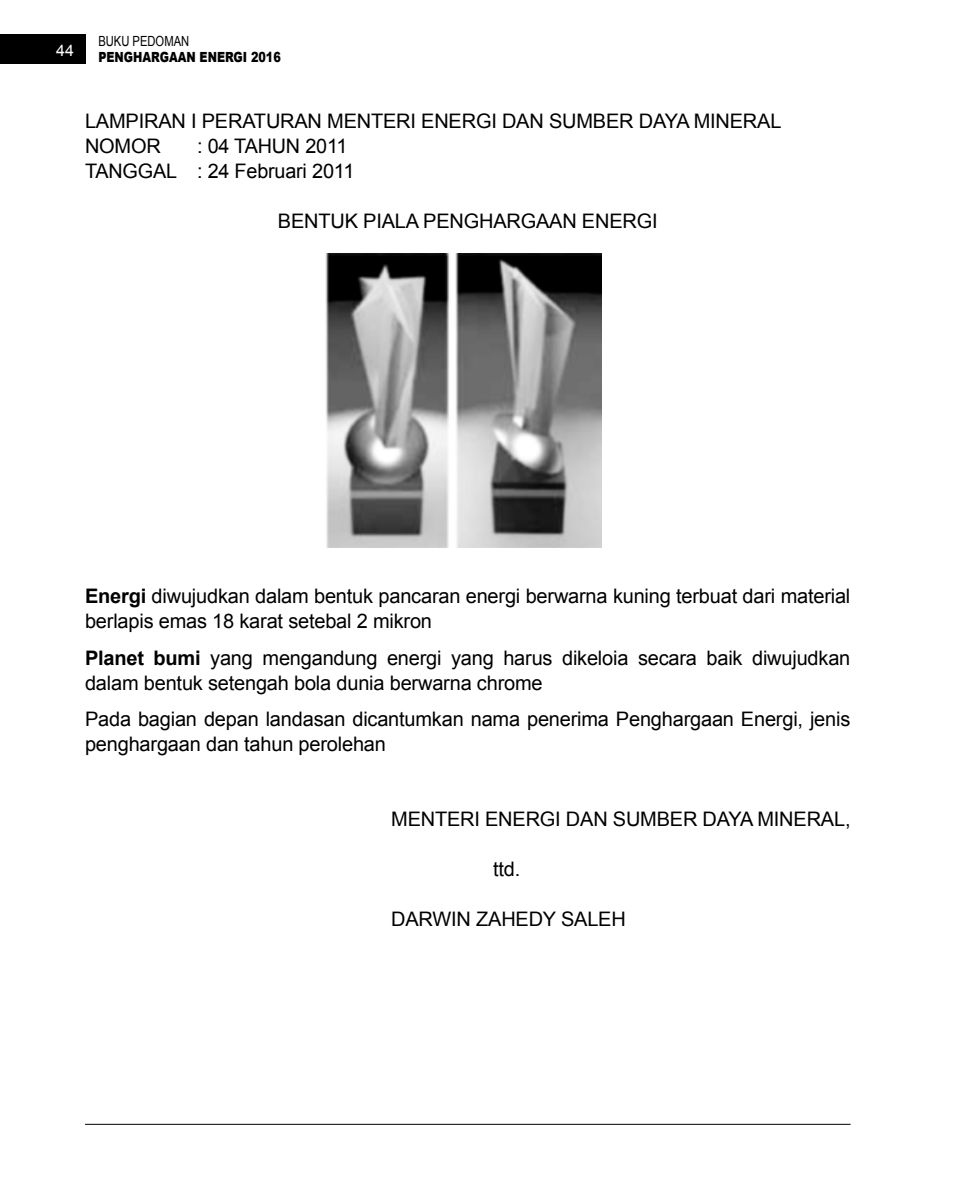
<style>
.page{position:relative;width:964px;height:1191px;background:#fff}
.page>*{position:absolute;margin:0;border:0;box-sizing:border-box;transform-origin:0 0}
.t1{font:20px/25px "Arial";letter-spacing:-.01em;color:#000}
.t2{font:16px "Arial";color:#fff}
.t3{font:900 14px "Arial";color:#000;scale:.8 1}
.t4{font:14px "Arial";color:#000;scale:.8 1}
.s1{font-weight:700}
</style>
<div class="page">
<hr style="left:85px;top:1123px;width:765px;height:1px;background:#000">
<div style="left:0;top:34px;width:86px;height:30px;background:#000"></div>
<img style="left:325px;top:254px;width:276px;height:293px">
<p class="t2" style="left:56px;top:39px;width:19px">44</p>
<p class="t4" style="left:98px;top:31px;width:115px">BUKU PEDOMAN</p>
<p class="t3" style="left:98px;top:47px;width:230px">PENGHARGAAN ENERGI 2016</p>
<p class="t1" style="left:85px;top:108px;width:698px">LAMPIRAN I PERATURAN MENTERI ENERGI DAN SUMBER DAYA MINERAL<br>NOMOR</p>
<p class="t1" style="left:85px;top:133px;width:271px;text-indent:112px">: 04 TAHUN 2011<br>TANGGAL : 24 Februari 2011</p>
<p class="t1" style="left:278px;top:208px;width:381px">BENTUK PIALA PENGHARGAAN ENERGI</p>
<p class="t1" style="left:85px;top:583px;width:767px"><span class="s1">Energi</span> diwujudkan dalam bentuk pancaran energi berwarna kuning terbuat dari material berlapis emas 18 karat setebal 2 mikron</p>
<p class="t1" style="left:85px;top:645px;width:767px"><span class="s1">Planet bumi</span> yang mengandung energi yang harus dikeloia secara baik diwujudkan dalam bentuk setengah bola dunia berwarna chrome</p>
<p class="t1" style="left:85px;top:706px;width:767px">Pada bagian depan landasan dicantumkan nama penerima Penghargaan Energi, jenis penghargaan dan tahun perolehan</p>
<p class="t1" style="left:391px;top:806px;width:461px">MENTERI ENERGI DAN SUMBER DAYA MINERAL,</p>
<p class="t1" style="left:493px;top:856px;width:29px">ttd.</p>
<p class="t1" style="left:391px;top:906px;width:236px">DARWIN ZAHEDY SALEH</p>
</div>
